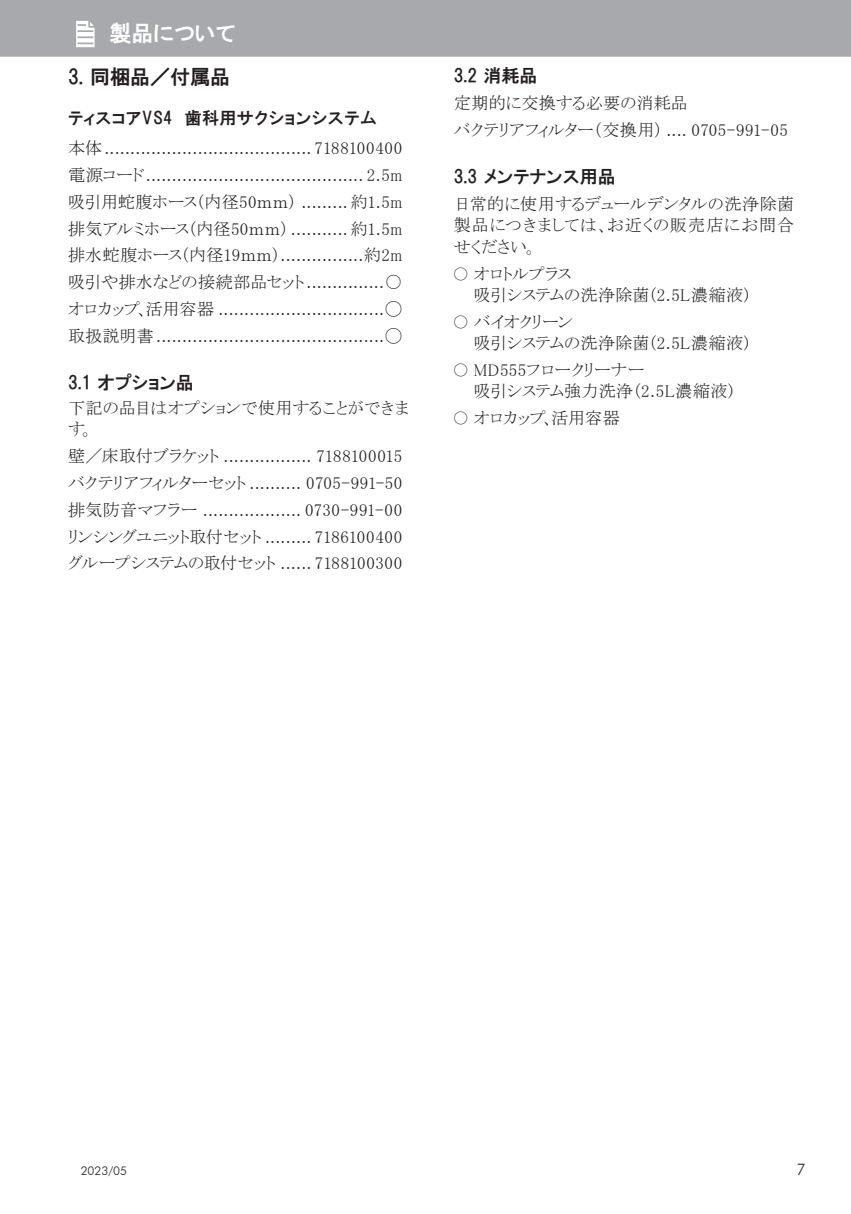
<style>
.page{position:relative;width:851px;height:1214px;background:#fff}
.page>*{position:absolute;margin:0;border:0;box-sizing:border-box;transform-origin:0 0}
.t1{font:22px "HGP Gothic E";color:#fff}
.t2{font:20px "HGP Gothic E";color:#231f20}
.t3{font:18px "HGP Gothic E";color:#231f20}
.t4{font:17px/27px "MS P Mincho";letter-spacing:.005em;color:#231f20}
.t5{font:17px "HGP Gothic E";letter-spacing:.025em;color:#231f20}
.t6{font:300 16px "Futura BT";color:#231f20}
.t7{font:300 12px "Futura BT";color:#231f20}
.s1{font-size:14px}
</style>
<div class="page">
<div style="left:0;top:0;width:850px;height:57px;background:#a8a9ad"></div>
<div style="left:68px;top:17px;width:34px;height:34px;background:#a8a9ad;border-radius:2px"></div>
<svg style="left:76px;top:20px;width:19px;height:27px"></svg>
<p class="t1" style="left:109px;top:22px;width:128px">製品について</p>
<p class="t2" style="left:68px;top:66px;width:163px">3. 同梱品／付属品</p>
<p class="t5" style="left:68px;top:109px;width:310px">ティスコアVS4　歯科用サクションシステム</p>
<p class="t4" style="left:68px;top:134px;width:336px;text-align:justify">本体........................................ 7188100400電源コード.......................................... 2.5m吸引用蛇腹ホース（内径50ｍｍ） ......... 約1.5m排気アルミホース（内径50ｍｍ） ........... 約1.5m排水蛇腹ホース（内径19ｍｍ）................約2m吸引や排水などの接続部品セット...............〇オロカップ、活用容器 ................................◯取扱説明書 ............................................◯</p>
<p class="t3" style="left:68px;top:374px;width:127px">3.1 オプション品</p>
<p class="t4" style="left:68px;top:397px;width:342px;line-height:21.2px">下記の品目はオプションで使用することができます。</p>
<p class="t4" style="left:68px;top:442px;width:336px;text-align:justify">壁／床取付ブラケット ................. 7188100015バクテリアフィルターセット .......... 0705-991-50排気防音マフラー ................... 0730-991-00リンシングユニット取付セット ......... 7186100400グループシステムの取付セット ...... 7188100300</p>
<p class="t3" style="left:454px;top:67px;width:85px">3.2 消耗品</p>
<p class="t4" style="left:454px;top:89px;width:336px">定期的に交換する必要の消耗品<br>バクテリアフィルター（交換用） .... 0705-991-05</p>
<p class="t3" style="left:454px;top:168px;width:163px">3.3 メンテナンス用品</p>
<p class="t4" style="left:454px;top:193px;width:342px;line-height:21.2px;text-align:justify">日常的に使用するデュールデンタルの洗浄除菌製品につきましては、お近くの販売店にお問合せください。</p>
<p class="t4" style="left:473px;top:263px;width:277px;line-height:21.2px;text-indent:-20px"><span class="s1">۵</span> オロトルプラス<br>吸引システムの洗浄除菌（2.5L濃縮液)</p>
<p class="t4" style="left:473px;top:311px;width:277px;line-height:21.2px;text-indent:-20px"><span class="s1">۵</span> バイオクリーン<br>吸引システムの洗浄除菌（2.5L濃縮液)</p>
<p class="t4" style="left:473px;top:359px;width:261px;line-height:21.2px;text-indent:-20px"><span class="s1">۵</span> MD555フロークリーナー<br>吸引システム強力洗浄（2.5L濃縮液)</p>
<p class="t4" style="left:454px;top:404px;width:167px"><span class="s1">۵</span> オロカップ、活用容器</p>
<p class="t7" style="left:81px;top:1163px;width:48px">2023/05</p>
<p class="t6" style="left:796px;top:1159px;width:11px">7</p>
</div>
